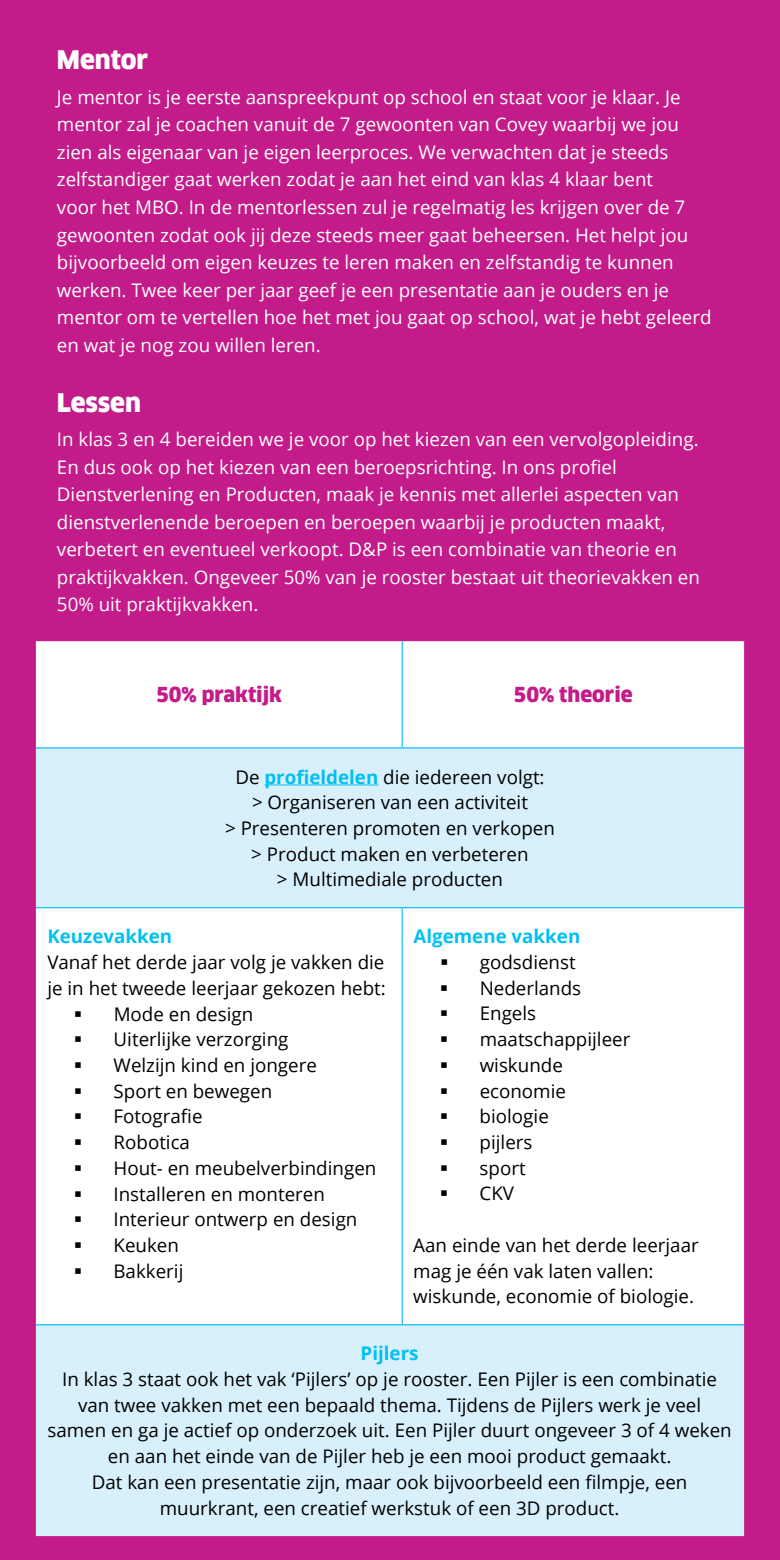
<style>
.page{position:relative;width:780px;height:1560px;background:#fff}
.page>*{position:absolute;margin:0;border:0;box-sizing:border-box;transform-origin:0 0}
.t1{font:900 25px "Clan Offc";color:#fff}
.t2{font:900 20.25px "Clan Offc";color:#c31c8a}
.t3{font:18.75px/27.5px "Open Sans";color:#fff}
.t4{font:18.75px/25.8px "Open Sans";color:#000;text-align:center}
.t5{font:700 18.75px "Open Sans";color:#00c0f3}
.s1{font-weight:700;color:#00c0f3}
</style>
<div class="page">
<div style="left:0;top:0;width:780px;height:1559px;background:#c31c8a"></div>
<div style="left:36px;top:641px;width:708px;height:106px;background:#fff"></div>
<div style="left:36px;top:748px;width:708px;height:787px;background:#d7f0fc"></div>
<div style="left:36px;top:908px;width:708px;height:415px;background:#fff"></div>
<hr style="left:401px;top:641px;width:2px;height:106px;background:#00c0f3">
<hr style="left:36px;top:747px;width:366px;height:1px;background:#00c0f3">
<hr style="left:402px;top:747px;width:342px;height:1px;background:#00c0f3">
<hr style="left:36px;top:907px;width:366px;height:1px;background:#00c0f3">
<hr style="left:402px;top:907px;width:342px;height:1px;background:#00c0f3">
<hr style="left:401px;top:908px;width:2px;height:415px;background:#00c0f3">
<hr style="left:36px;top:1323px;width:366px;height:2px;background:#00c0f3">
<hr style="left:402px;top:1323px;width:342px;height:2px;background:#00c0f3">
<hr style="left:264px;top:784px;width:114px;height:1px;background:#00c0f3">
<h1 class="t1" style="left:57px;top:46px;width:93px">Mentor</h1>
<p class="t3" style="left:57px;top:83px;width:656px">Je mentor is je eerste aanspreekpunt op school en staat voor je klaar. Je mentor zal je coachen vanuit de 7 gewoonten van Covey waarbij we jou zien als eigenaar van je eigen leerproces. We verwachten dat je steeds zelfstandiger gaat werken zodat je aan het eind van klas 4 klaar bent<br>voor het MBO. In de mentorlessen zul je regelmatig les krijgen over de 7 gewoonten zodat ook jij deze steeds meer gaat beheersen. Het helpt jou bijvoorbeeld om eigen keuzes te leren maken en zelfstandig te kunnen werken. Twee keer per jaar geef je een presentatie aan je ouders en je mentor om te vertellen hoe het met jou gaat op school, wat je hebt geleerd en wat je nog zou willen leren.</p>
<h1 class="t1" style="left:57px;top:388px;width:85px">Lessen</h1>
<p class="t3" style="left:57px;top:425px;width:644px">In klas 3 en 4 bereiden we je voor op het kiezen van een vervolgopleiding.<br>En dus ook op het kiezen van een beroepsrichting. In ons profiel Dienstverlening en Producten, maak je kennis met allerlei aspecten van dienstverlenende beroepen en beroepen waarbij je producten maakt, verbetert en eventueel verkoopt. D&amp;P is een combinatie van theorie en praktijkvakken. Ongeveer 50% van je rooster bestaat uit theorievakken en 50% uit praktijkvakken.</p>
<p class="t2" style="left:156px;top:683px;width:128px">50% praktijk</p>
<p class="t2" style="left:513px;top:683px;width:121px">50% theorie</p>
<p class="t4" style="left:225px;top:763px;width:331px">De <span class="s1">profieldelen</span> die iedereen volgt:<br>&gt; Organiseren van een activiteit<br>&gt; Presenteren promoten en verkopen &gt; Product maken en verbeteren<br>&gt; Multimediale producten</p>
<p class="t5" style="left:413px;top:923px;width:168px">Algemene vakken</p>
<p class="t4" style="left:440px;top:948px;width:137px">▪ godsdienst</p>
<p class="t4" style="left:440px;top:974px;width:143px">▪ Nederlands</p>
<p class="t4" style="left:440px;top:1000px;width:98px">▪ Engels</p>
<p class="t4" style="left:440px;top:1025px;width:192px">▪ maatschappijleer</p>
<p class="t4" style="left:440px;top:1051px;width:124px">▪ wiskunde</p>
<p class="t4" style="left:440px;top:1077px;width:128px">▪ economie</p>
<p class="t4" style="left:440px;top:1102px;width:110px">▪ biologie</p>
<p class="t4" style="left:440px;top:1128px;width:94px">▪ pijlers</p>
<p class="t4" style="left:440px;top:1154px;width:87px">▪ sport</p>
<p class="t4" style="left:440px;top:1180px;width:76px">▪ CKV</p>
<p class="t4" style="left:413px;top:1231px;width:287px;text-align:left">Aan einde van het derde leerjaar mag je één vak laten vallen: wiskunde, economie of biologie.</p>
<p class="t5" style="left:360px;top:1339px;width:59px">Pijlers</p>
<p class="t4" style="left:47px;top:1365px;width:685px">In klas 3 staat ook het vak ‘Pijlers’ op je rooster. Een Pijler is een combinatie van twee vakken met een bepaald thema. Tijdens de Pijlers werk je veel samen en ga je actief op onderzoek uit. Een Pijler duurt ongeveer 3 of 4 weken en aan het einde van de Pijler heb je een mooi product gemaakt.<br>Dat kan een presentatie zijn, maar ook bijvoorbeeld een filmpje, een muurkrant, een creatief werkstuk of een 3D product.</p>
<p class="t5" style="left:47px;top:923px;width:126px">Keuzevakken</p>
<p class="t4" style="left:47px;top:948px;width:340px;text-align:left">Vanaf het derde jaar volg je vakken die je in het tweede leerjaar gekozen hebt:</p>
<p class="t4" style="left:74px;top:1000px;width:181px">▪ Mode en design</p>
<p class="t4" style="left:74px;top:1025px;width:216px">▪ Uiterlijke verzorging</p>
<p class="t4" style="left:74px;top:1051px;width:244px">▪ Welzijn kind en jongere</p>
<p class="t4" style="left:74px;top:1077px;width:200px">▪ Sport en bewegen</p>
<p class="t4" style="left:74px;top:1103px;width:130px">▪ Fotografie</p>
<p class="t4" style="left:74px;top:1128px;width:118px">▪ Robotica</p>
<p class="t4" style="left:74px;top:1154px;width:304px">▪ Hout- en meubelverbindingen</p>
<p class="t4" style="left:74px;top:1180px;width:253px">▪ Installeren en monteren</p>
<p class="t4" style="left:74px;top:1205px;width:285px">▪ Interieur ontwerp en design</p>
<p class="t4" style="left:74px;top:1231px;width:107px">▪ Keuken</p>
<p class="t4" style="left:74px;top:1257px;width:111px">▪ Bakkerij</p>
</div>
